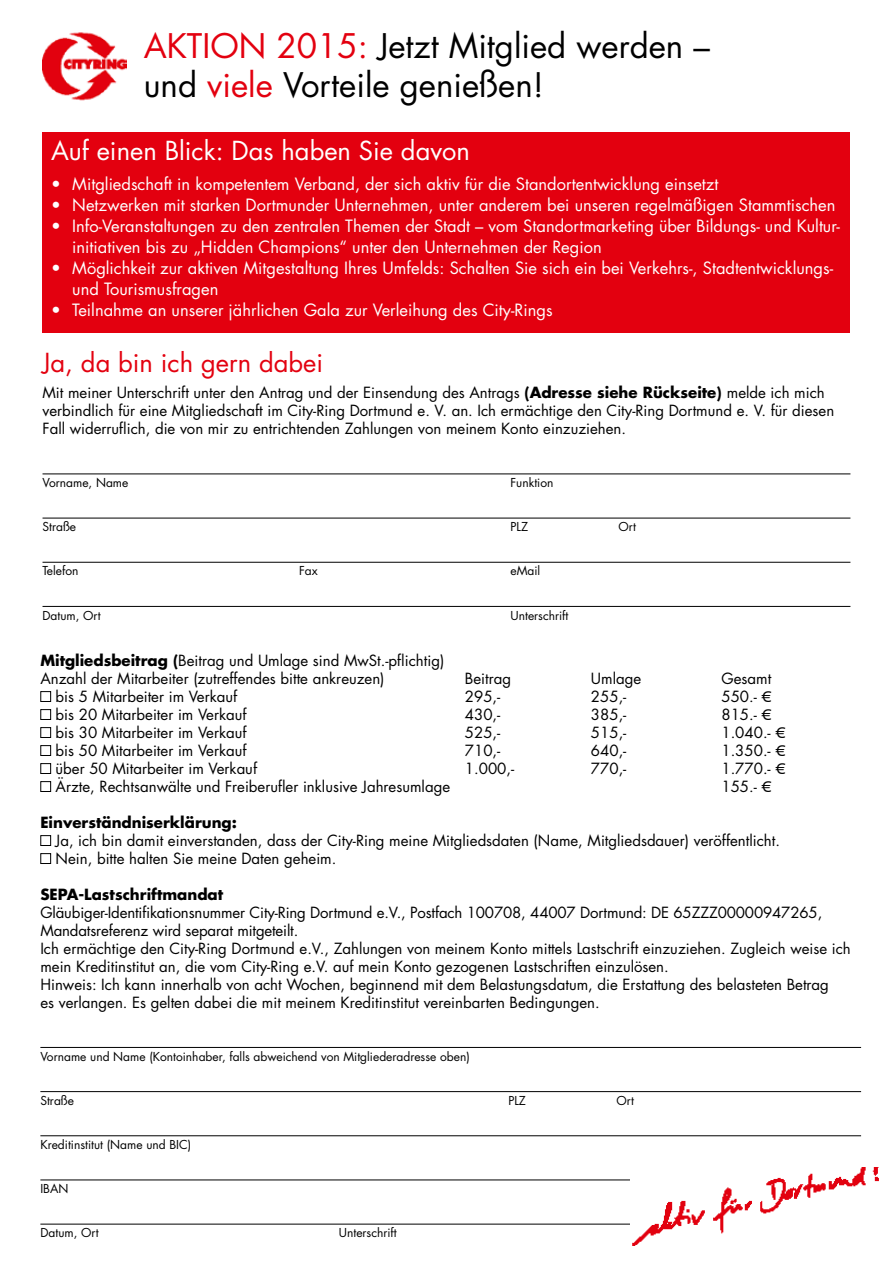
<style>
.page{position:relative;width:893px;height:1263px;background:#fff}
.page>*{position:absolute;margin:0;border:0;box-sizing:border-box;transform-origin:0 0}
.t1{font:33px/39.6px "Futura";color:#000}
.t2{font:25.5px "Futura";color:#fff}
.t3{font:25.5px "Futura";color:#e3000f}
.t4{font:16.5px/21px "Futura";color:#fff}
.t5{font:15px/18px "Futura";color:#000}
.t6{font:700 15px "Futura";color:#000}
.t7{font:12px "Futura";color:#000}
.s1{color:#e3000f}
.s2{font-weight:700}
</style>
<div class="page">
<img style="left:43px;top:32px;width:83px;height:69px">
<hr style="left:43px;top:473px;width:807px;height:1px;background:#000">
<hr style="left:43px;top:518px;width:807px;height:1px;background:#000">
<hr style="left:43px;top:562px;width:807px;height:1px;background:#000">
<hr style="left:43px;top:606px;width:807px;height:1px;background:#000">
<div style="left:43px;top:132px;width:807px;height:201px;background:#e3000f"></div>
<hr style="left:40px;top:1047px;width:821px;height:1px;background:#000">
<hr style="left:40px;top:1091px;width:821px;height:1px;background:#000">
<hr style="left:40px;top:1135px;width:821px;height:1px;background:#000">
<hr style="left:40px;top:1179px;width:719px;height:1px;background:#000">
<hr style="left:40px;top:1224px;width:596px;height:1px;background:#000">
<div style="left:40px;top:691px;width:11px;height:11px;border:1px solid #000"></div>
<div style="left:40px;top:709px;width:11px;height:11px;border:1px solid #000"></div>
<div style="left:40px;top:727px;width:11px;height:11px;border:1px solid #000"></div>
<div style="left:40px;top:745px;width:11px;height:11px;border:1px solid #000"></div>
<div style="left:40px;top:763px;width:11px;height:11px;border:1px solid #000"></div>
<div style="left:40px;top:781px;width:11px;height:11px;border:1px solid #000"></div>
<div style="left:40px;top:835px;width:11px;height:11px;border:1px solid #000"></div>
<div style="left:40px;top:853px;width:11px;height:11px;border:1px solid #000"></div>
<img style="left:631px;top:1167px;width:248px;height:79px">
<h1 class="t1" style="left:144px;top:25px;width:568px"><span class="s1">AKTION 2015:</span> Jetzt Mitglied werden – und <span class="s1">viele</span> Vorteile genießen!</h1>
<h2 class="t2" style="left:51px;top:133px;width:420px">Auf einen Blick: Das haben Sie davon</h2>
<p class="t4" style="left:51px;top:173px;width:669px">• Mitgliedschaft in kompetentem Verband, der sich aktiv für die Standortentwicklung einsetzt</p>
<p class="t4" style="left:51px;top:194px;width:786px">• Netzwerken mit starken Dortmunder Unternehmen, unter anderem bei unseren regelmäßigen Stammtischen</p>
<p class="t4" style="left:72px;top:215px;width:769px;text-indent:-21px">• Info-Veranstaltungen zu den zentralen Themen der Stadt – vom Standortmarketing über Bildungs- und Kultur&shy;initiativen bis zu „Hidden Champions“ unter den Unternehmen der Region</p>
<p class="t4" style="left:72px;top:257px;width:762px;text-indent:-21px">• Möglichkeit zur aktiven Mitgestaltung Ihres Umfelds: Schalten Sie sich ein bei Verkehrs-, Stadtentwicklungs&shy;und Tourismusfragen</p>
<p class="t4" style="left:51px;top:299px;width:503px">• Teilnahme an unserer jährlichen Gala zur Verleihung des City-Rings</p>
<h2 class="t3" style="left:43px;top:345px;width:282px">Ja, da bin ich gern dabei</h2>
<p class="t5" style="left:43px;top:384px;width:793px">Mit meiner Unterschrift unter den Antrag und der Einsendung des Antrags <span class="s2">(Adresse siehe Rückseite)</span> melde ich mich verbindlich für eine Mitgliedschaft im City-Ring Dortmund e. V. an. Ich ermächtige den City-Ring Dortmund e. V. für diesen<br>Fall widerruflich, die von mir zu entrichtenden Zahlungen von meinem Konto einzuziehen.</p>
<p class="t7" style="left:43px;top:474px;width:87px">Vorname, Name</p>
<p class="t7" style="left:511px;top:474px;width:44px">Funktion</p>
<p class="t7" style="left:43px;top:518px;width:35px">Straße</p>
<p class="t7" style="left:511px;top:518px;width:19px">PLZ</p>
<p class="t7" style="left:619px;top:518px;width:19px">Ort</p>
<p class="t7" style="left:43px;top:563px;width:37px">Telefon</p>
<p class="t7" style="left:299px;top:563px;width:20px">Fax</p>
<p class="t7" style="left:511px;top:563px;width:31px">eMail</p>
<p class="t7" style="left:43px;top:607px;width:60px">Datum, Ort</p>
<p class="t7" style="left:511px;top:607px;width:59px">Unterschrift</p>
<p class="t5" style="left:40px;top:651px;width:405px"><span class="s2">Mitgliedsbeitrag (</span>Beitrag und Umlage sind MwSt.-pflichtig)<br>Anzahl der Mitarbeiter (zutreffendes bitte ankreuzen)</p>
<p class="t5" style="left:465px;top:669px;width:48px">Beitrag</p>
<p class="t5" style="left:591px;top:669px;width:52px">Umlage</p>
<p class="t5" style="left:721px;top:669px;width:51px">Gesamt</p>
<p class="t5" style="left:56px;top:687px;width:183px">bis 5 Mitarbeiter im Verkauf</p>
<p class="t5" style="left:465px;top:687px;width:37px">295,-</p>
<p class="t5" style="left:591px;top:687px;width:37px">255,-</p>
<p class="t5" style="left:721px;top:687px;width:46px">550.- €</p>
<p class="t5" style="left:56px;top:705px;width:192px">bis 20 Mitarbeiter im Verkauf</p>
<p class="t5" style="left:465px;top:705px;width:37px">430,-</p>
<p class="t5" style="left:591px;top:705px;width:37px">385,-</p>
<p class="t5" style="left:721px;top:705px;width:46px">815.- €</p>
<p class="t5" style="left:56px;top:723px;width:192px">bis 30 Mitarbeiter im Verkauf</p>
<p class="t5" style="left:465px;top:723px;width:37px">525,-</p>
<p class="t5" style="left:591px;top:723px;width:37px">515,-</p>
<p class="t5" style="left:721px;top:723px;width:60px">1.040.- €</p>
<p class="t5" style="left:56px;top:741px;width:192px">bis 50 Mitarbeiter im Verkauf</p>
<p class="t5" style="left:465px;top:741px;width:37px">710,-</p>
<p class="t5" style="left:591px;top:741px;width:37px">640,-</p>
<p class="t5" style="left:721px;top:741px;width:60px">1.350.- €</p>
<p class="t5" style="left:56px;top:759px;width:203px">über 50 Mitarbeiter im Verkauf</p>
<p class="t5" style="left:465px;top:759px;width:51px">1.000,-</p>
<p class="t5" style="left:591px;top:759px;width:37px">770,-</p>
<p class="t5" style="left:721px;top:759px;width:60px">1.770.- €</p>
<p class="t5" style="left:56px;top:777px;width:396px">Ärzte, Rechtsanwälte und Freiberufler inklusive Jahresumlage</p>
<p class="t5" style="left:721px;top:777px;width:46px">155.- €</p>
<p class="t6" style="left:40px;top:812px;width:198px">Einverständniserklärung:</p>
<p class="t5" style="left:56px;top:831px;width:726px">Ja, ich bin damit einverstanden, dass der City-Ring meine Mitgliedsdaten (Name, Mitgliedsdauer) veröffentlicht.<br>Nein, bitte halten Sie meine Daten geheim.</p>
<p class="t6" style="left:40px;top:884px;width:184px">SEPA-Lastschriftmandat</p>
<p class="t5" style="left:40px;top:903px;width:812px">Gläubiger-Identifikationsnummer City-Ring Dortmund e.V., Postfach 100708, 44007 Dortmund: DE 65ZZZ00000947265, Mandatsreferenz wird separat mitgeteilt.<br>Ich ermächtige den City-Ring Dortmund e.V., Zahlungen von meinem Konto mittels Lastschrift einzuziehen. Zugleich weise ich mein Kreditinstitut an, die vom City-Ring e.V. auf mein Konto gezogenen Lastschriften einzulösen.<br>Hinweis: Ich kann innerhalb von acht Wochen, beginnend mit dem Belastungsdatum, die Erstattung des belasteten Betrag<br>es verlangen. Es gelten dabei die mit meinem Kreditinstitut vereinbarten Bedingungen.</p>
<p class="t7" style="left:40px;top:1048px;width:431px">Vorname und Name (Kontoinhaber, falls abweichend von Mitgliederadresse oben)</p>
<p class="t7" style="left:40px;top:1092px;width:35px">Straße</p>
<p class="t7" style="left:508px;top:1092px;width:19px">PLZ</p>
<p class="t7" style="left:616px;top:1092px;width:19px">Ort</p>
<p class="t7" style="left:40px;top:1136px;width:152px">Kreditinstitut (Name und BIC)</p>
<p class="t7" style="left:40px;top:1180px;width:30px">IBAN</p>
<p class="t7" style="left:40px;top:1224px;width:60px">Datum, Ort</p>
<p class="t7" style="left:339px;top:1224px;width:59px">Unterschrift</p>
</div>
